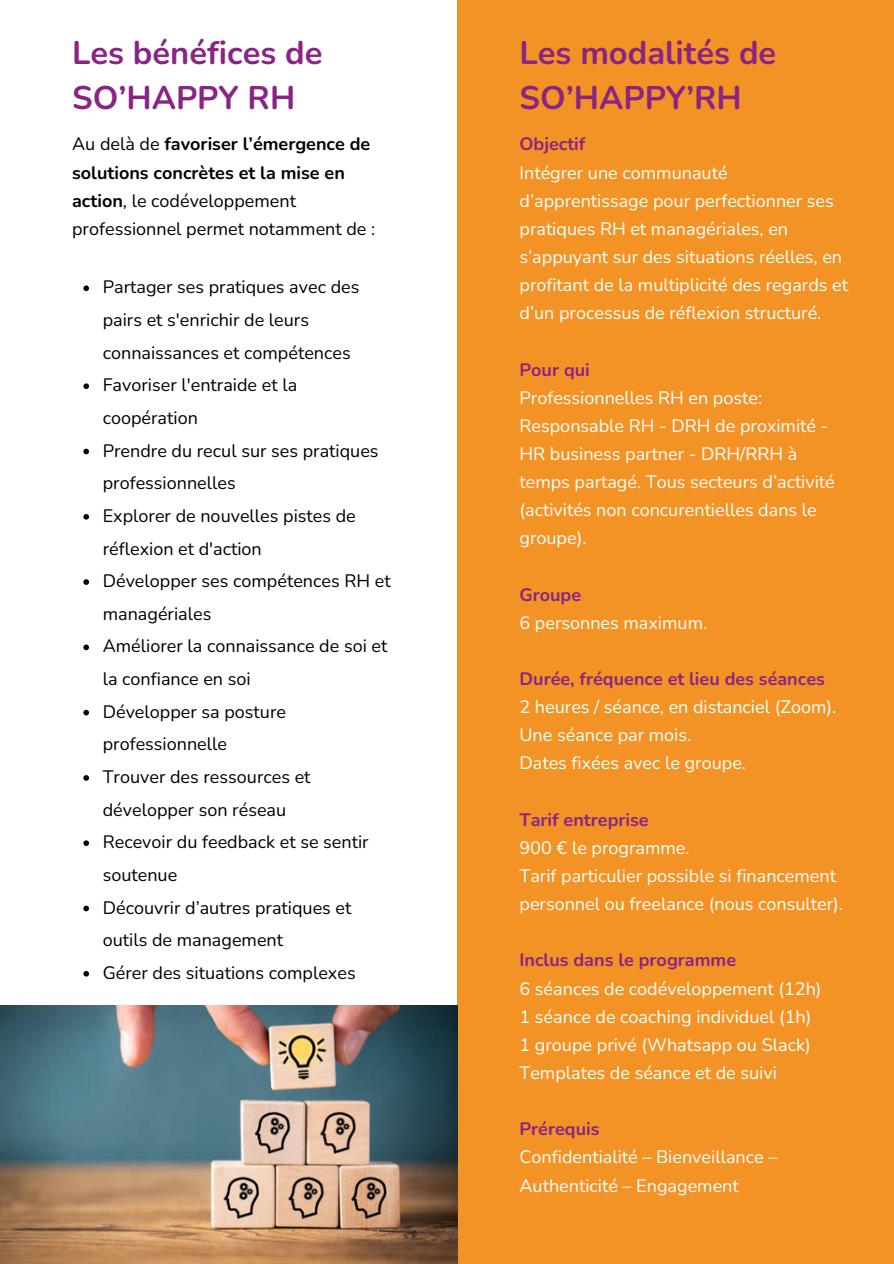
<style>
.page{position:relative;width:894px;height:1264px;background:#fff}
.page>*{position:absolute;margin:0;border:0;box-sizing:border-box;transform-origin:0 0}
.t1{font:700 32.7px/45px "Nunito";color:#892484}
.t2{font:18px/28.2px "Nunito";color:#fff}
.t3{font:18px/32.7px "Nunito";color:#000}
.t4{font:700 18px "Nunito";color:#892484}
.s1{font-weight:700}
</style>
<div class="page">
<div style="left:456px;top:0;width:437px;height:1263px;background:#f39325"></div>
<img style="left:0;top:1005px;width:457px;height:258px">
<svg style="left:83px;top:285px;width:6px;height:6px"></svg>
<svg style="left:83px;top:383px;width:6px;height:6px"></svg>
<svg style="left:83px;top:448px;width:6px;height:6px"></svg>
<svg style="left:83px;top:514px;width:6px;height:5px"></svg>
<svg style="left:83px;top:579px;width:6px;height:6px"></svg>
<svg style="left:83px;top:644px;width:6px;height:6px"></svg>
<svg style="left:83px;top:709px;width:6px;height:6px"></svg>
<svg style="left:83px;top:775px;width:6px;height:5px"></svg>
<svg style="left:83px;top:840px;width:6px;height:6px"></svg>
<svg style="left:83px;top:905px;width:6px;height:6px"></svg>
<svg style="left:83px;top:971px;width:6px;height:5px"></svg>
<h1 class="t1" style="left:72px;top:31px;width:252px">Les bénéfices de<br>SO’HAPPY RH</h1>
<p class="t3" style="left:72px;top:130px;width:304px;line-height:28.2px">Au delà de <span class="s1">favoriser l’émergence de solutions concrètes et la mise en action</span>, le codéveloppement professionnel permet notamment de :</p>
<p class="t3" style="left:103px;top:271px;width:258px">Partager ses pratiques avec des pairs et s'enrichir de leurs connaissances et compétences</p>
<p class="t3" style="left:103px;top:369px;width:196px">Favoriser l'entraide et la coopération</p>
<p class="t3" style="left:103px;top:434px;width:277px">Prendre du recul sur ses pratiques professionnelles</p>
<p class="t3" style="left:103px;top:499px;width:254px">Explorer de nouvelles pistes de réflexion et d'action</p>
<p class="t3" style="left:103px;top:565px;width:289px">Développer ses compétences RH et managériales</p>
<p class="t3" style="left:103px;top:630px;width:286px">Améliorer la connaissance de soi et la confiance en soi</p>
<p class="t3" style="left:103px;top:695px;width:185px">Développer sa posture professionnelle</p>
<p class="t3" style="left:103px;top:760px;width:209px">Trouver des ressources et développer son réseau</p>
<p class="t3" style="left:103px;top:826px;width:267px">Recevoir du feedback et se sentir soutenue</p>
<p class="t3" style="left:103px;top:891px;width:250px">Découvrir d’autres pratiques et outils de management</p>
<p class="t3" style="left:103px;top:956px;width:254px">Gérer des situations complexes</p>
<p class="t1" style="left:519px;top:31px;width:258px">Les modalités de<br>SO’HAPPY’RH</p>
<p class="t4" style="left:519px;top:132px;width:67px">Objectif</p>
<h1 class="t2" style="left:519px;top:158px;width:330px">Intégrer une communauté d’apprentissage pour perfectionner ses pratiques RH et managériales, en s’appuyant sur des situations réelles, en profitant de la multiplicité des regards et d’un processus de réflexion structuré.</h1>
<p class="t4" style="left:519px;top:357px;width:72px">Pour qui</p>
<p class="t2" style="left:519px;top:383px;width:317px">Professionnelles RH en poste:<br>Responsable RH - DRH de proximité -<br>HR business partner - DRH/RRH à temps partagé. Tous secteurs d’activité (activités non concurentielles dans le groupe).</p>
<p class="t4" style="left:519px;top:582px;width:63px">Groupe</p>
<p class="t2" style="left:519px;top:608px;width:189px">6 personnes maximum.</p>
<p class="t4" style="left:519px;top:667px;width:307px">Durée, fréquence et lieu des séances</p>
<p class="t2" style="left:519px;top:693px;width:318px">2 heures / séance, en distanciel (Zoom).</p>
<p class="t2" style="left:519px;top:721px;width:173px">Une séance par mois.</p>
<p class="t2" style="left:519px;top:749px;width:228px">Dates fixées avec le groupe.</p>
<p class="t4" style="left:519px;top:807px;width:131px">Tarif entreprise</p>
<p class="t2" style="left:519px;top:833px;width:172px">900 € le programme.</p>
<p class="t2" style="left:519px;top:862px;width:325px">Tarif particulier possible si financement personnel ou freelance (nous consulter).</p>
<p class="t4" style="left:519px;top:948px;width:218px">Inclus dans le programme</p>
<p class="t2" style="left:519px;top:974px;width:303px">6 séances de codéveloppement (12h)</p>
<p class="t2" style="left:519px;top:1002px;width:293px">1 séance de coaching individuel (1h)</p>
<p class="t2" style="left:519px;top:1030px;width:293px">1 groupe privé (Whatsapp ou Slack)</p>
<p class="t2" style="left:519px;top:1058px;width:259px">Templates de séance et de suivi</p>
<p class="t4" style="left:519px;top:1117px;width:81px">Prérequis</p>
<p class="t2" style="left:519px;top:1143px;width:259px">Confidentialité – Bienveillance –<br>Authenticité – Engagement</p>
</div>
